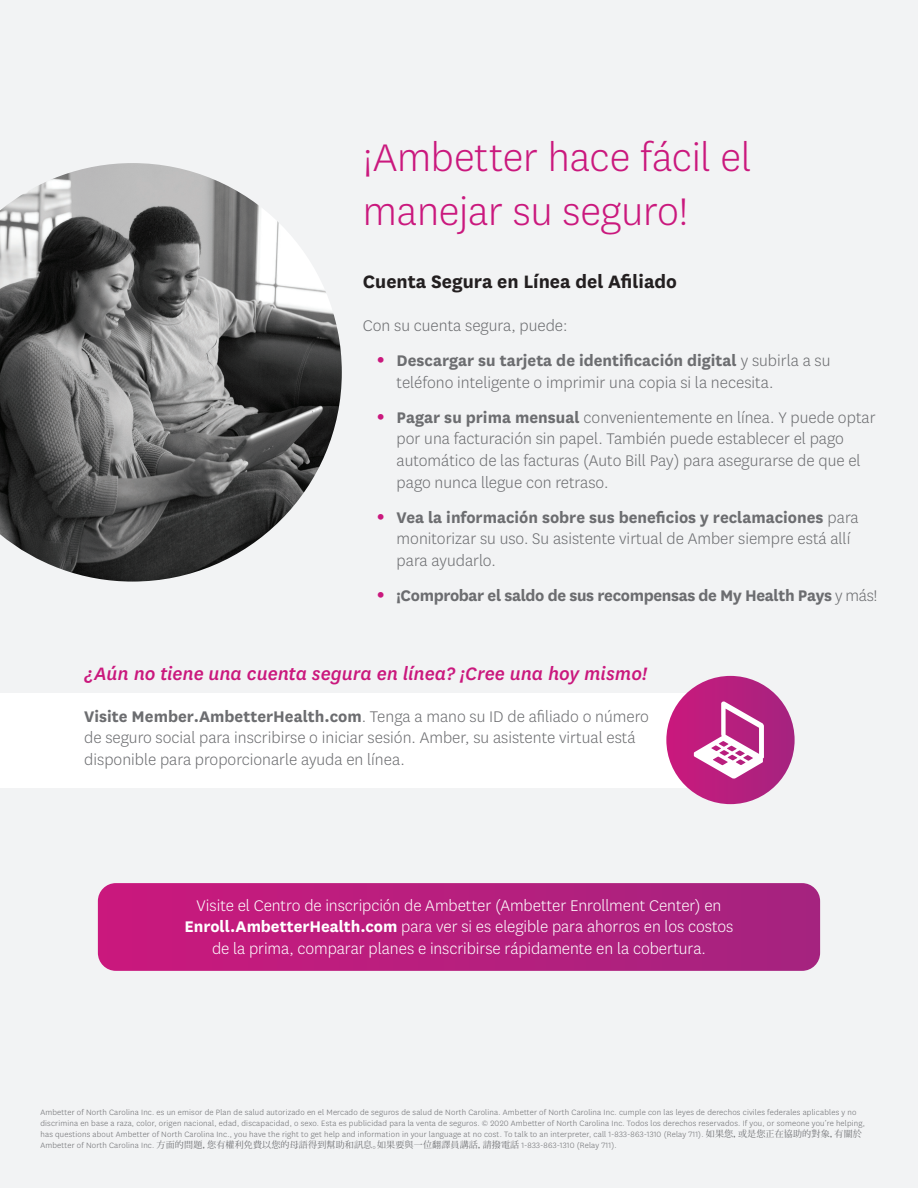
<style>
.page{position:relative;width:918px;height:1188px;background:#f2f3f4}
.page>*{position:absolute;margin:0;border:0;box-sizing:border-box;transform-origin:0 0}
.t1{font:300 45px/54px "Centene Sans";letter-spacing:-.005em;color:#ca187d}
.t2{font:italic 500 21px "Centene Sans";letter-spacing:-.005em;color:#ca187d}
.t3{font:700 21px "Centene Sans";color:#231f20}
.t4{font:300 18px/21.6px "Centene Sans";color:#6c6d70}
.t5{font:300 18px/21.6px "Centene Sans";letter-spacing:-.005em;color:#fff;text-align:center}
.t6{font:700 18px "Centene Sans";letter-spacing:-.02em;color:#6c6d70}
.t7{font:300 9px/10.8px "Centene Sans";letter-spacing:.02em;color:#6c6d70}
.s1{font-weight:700;font-size:24px;color:#ca187d}
.s2{font-weight:700}
.s3{font-size:24px;color:#ca187d}
.s4{font-weight:300}
.s5{font-family:"Koz Min Pr 6 N";font-weight:400}
</style>
<div class="page">
<img style="left:0;top:163px;width:342px;height:419px">
<div style="left:0;top:693px;width:725px;height:94px;background:#fff"></div>
<div style="left:666px;top:676px;width:129px;height:128px;background:linear-gradient(to right,#cb1c7f,#a62781);border-radius:64px"></div>
<svg style="left:694px;top:701px;width:70px;height:78px"></svg>
<svg style="left:98px;top:883px;width:722px;height:88px;background:#b71f7e"></svg>
<h2 class="t1" style="left:363px;top:129px;width:390px">¡Ambetter hace fácil el manejar su seguro!</h2>
<h3 class="t3" style="left:363px;top:267px;width:316px">Cuenta Segura en Línea del Afiliado</h3>
<p class="t4" style="left:363px;top:314px;width:206px">Con su cuenta segura, puede:</p>
<p class="t4" style="left:397px;top:349px;width:435px;text-indent:-20px"><span class="s1">•</span> <span class="s2">Descargar su tarjeta de identificación digital</span> y subirla a su teléfono inteligente o imprimir una copia si la necesita.</p>
<p class="t4" style="left:397px;top:406px;width:480px;text-indent:-20px"><span class="s1">•</span> <span class="s2">Pagar su prima mensual</span> convenientemente en línea. Y puede optar por una facturación sin papel. También puede establecer el pago automático de las facturas (Auto Bill Pay) para asegurarse de que el pago nunca llegue con retraso.</p>
<p class="t4" style="left:397px;top:506px;width:464px;text-indent:-20px"><span class="s1">•</span> <span class="s2">Vea la información sobre sus beneficios y reclamaciones</span> para monitorizar su uso. Su asistente virtual de Amber siempre está allí para ayudarlo.</p>
<p class="t6" style="left:376px;top:583px;width:503px"><span class="s3">•</span> ¡Comprobar el saldo de sus recompensas de My Health Pays <span class="s4">y más!</span></p>
<p class="t2" style="left:84px;top:660px;width:564px">¿Aún no tiene una cuenta segura en línea? ¡Cree una hoy mismo!</p>
<p class="t4" style="left:84px;top:705px;width:566px"><span class="s2">Visite Member.AmbetterHealth.com</span>. Tenga a mano su ID de afiliado o número de seguro social para inscribirse o iniciar sesión. Amber, su asistente virtual está disponible para proporcionarle ayuda en línea.</p>
<p class="t5" style="left:185px;top:894px;width:550px">Visite el Centro de inscripción de Ambetter (Ambetter Enrollment Center) en<br><span class="s2">Enroll.AmbetterHealth.com</span> para ver si es elegible para ahorros en los costos de la prima, comparar planes e inscribirse rápidamente en la cobertura.</p>
<p class="t7" style="left:40px;top:1107px;width:826px">Ambetter of North Carolina Inc. es un emisor de Plan de salud autorizado en el Mercado de seguros de salud de North Carolina. Ambetter of North Carolina Inc. cumple con las leyes de derechos civiles federales aplicables y no discrimina en base a raza, color, origen nacional, edad, discapacidad, o sexo. Esta es publicidad para la venta de seguros. © 2020 Ambetter of North Carolina Inc. Todos los derechos reservados. If you, or someone you’re helping, has questions about Ambetter of North Carolina Inc., you have the right to get help and information in your language at no cost. To talk to an interpreter, call 1-833-863-1310 (Relay 711). <span class="s5">如果您，或是您正在協助的對象，有關於</span>Ambetter of North Carolina Inc. <span class="s5">方面的問題，您有權利免費以您的母語得到幫助和訊息。如果要與一位翻譯員講話，請撥電話</span> 1-833-863-1310 (Relay 711).</p>
</div>
